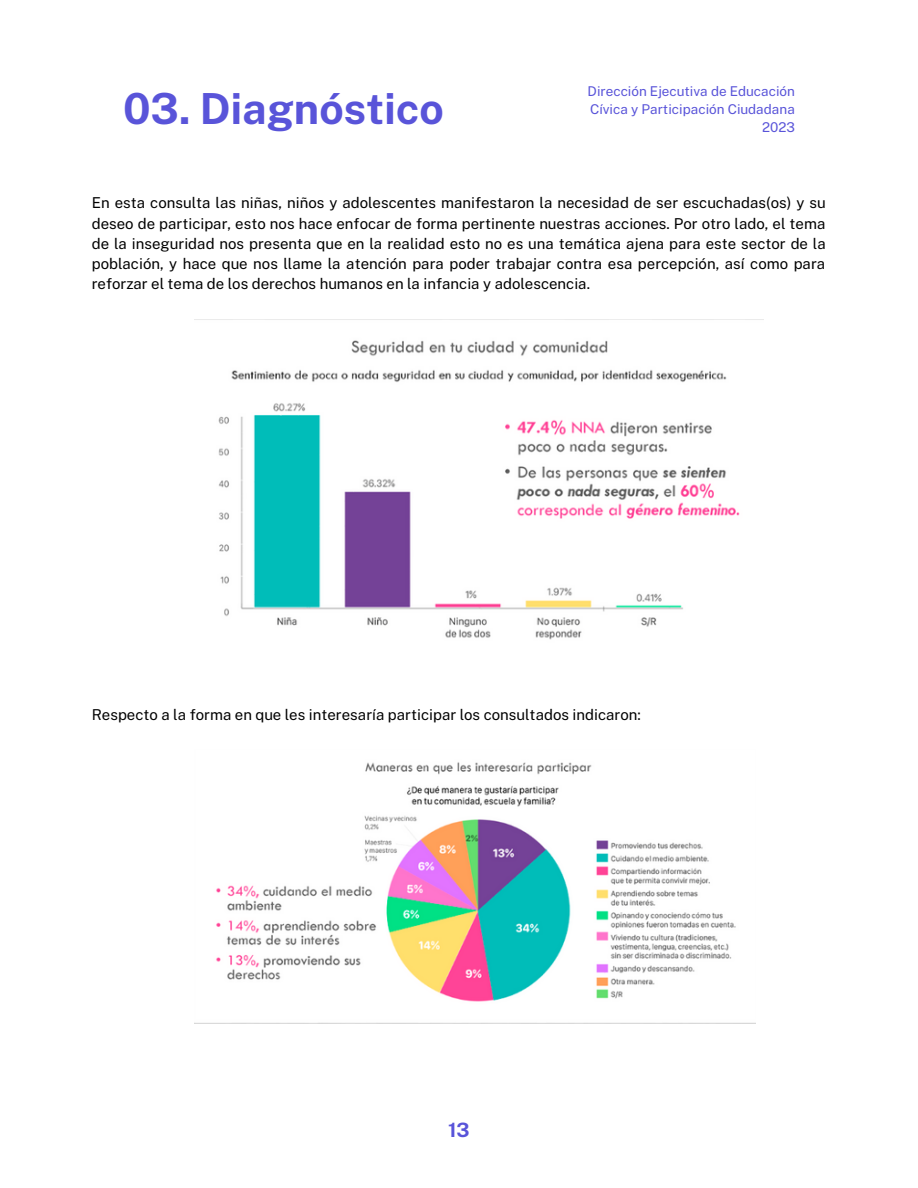
<style>
.page{position:relative;width:918px;height:1188px;background:#fff}
.page>*{position:absolute;margin:0;border:0;box-sizing:border-box;transform-origin:0 0}
.t1{font:700 42.9px "Public Sans";color:#5954d9}
.t2{font:700 19.8px "Public Sans";color:#5954d9}
.t3{font:15px/20.2px "Public Sans";color:#000;text-align:justify}
.t4{font:13.5px/18px "Public Sans";color:#5954d9;text-align:right}
</style>
<div class="page">
<img style="left:218px;top:340px;width:522px;height:300px">
<img style="left:194px;top:762px;width:561px;height:261px">
<p class="t1" style="left:123px;top:84px;width:322px">03. Diagnóstico</p>
<p class="t4" style="left:588px;top:82px;width:209px">Dirección Ejecutiva de Educación<br>Cívica y Participación Ciudadana<br>2023</p>
<p class="t3" style="left:92px;top:193px;width:736px">En esta consulta las niñas, niños y adolescentes manifestaron la necesidad de ser escuchadas(os) y su deseo de participar, esto nos hace enfocar de forma pertinente nuestras acciones. Por otro lado, el tema de la inseguridad nos presenta que en la realidad esto no es una temática ajena para este sector de la población, y hace que nos llame la atención para poder trabajar contra esa percepción, así como para reforzar el tema de los derechos humanos en la infancia y adolescencia.</p>
<p class="t3" style="left:92px;top:704px;width:551px">Respecto a la forma en que les interesaría participar los consultados indicaron:</p>
<p class="t2" style="left:448px;top:1118px;width:23px">13</p>
</div>
